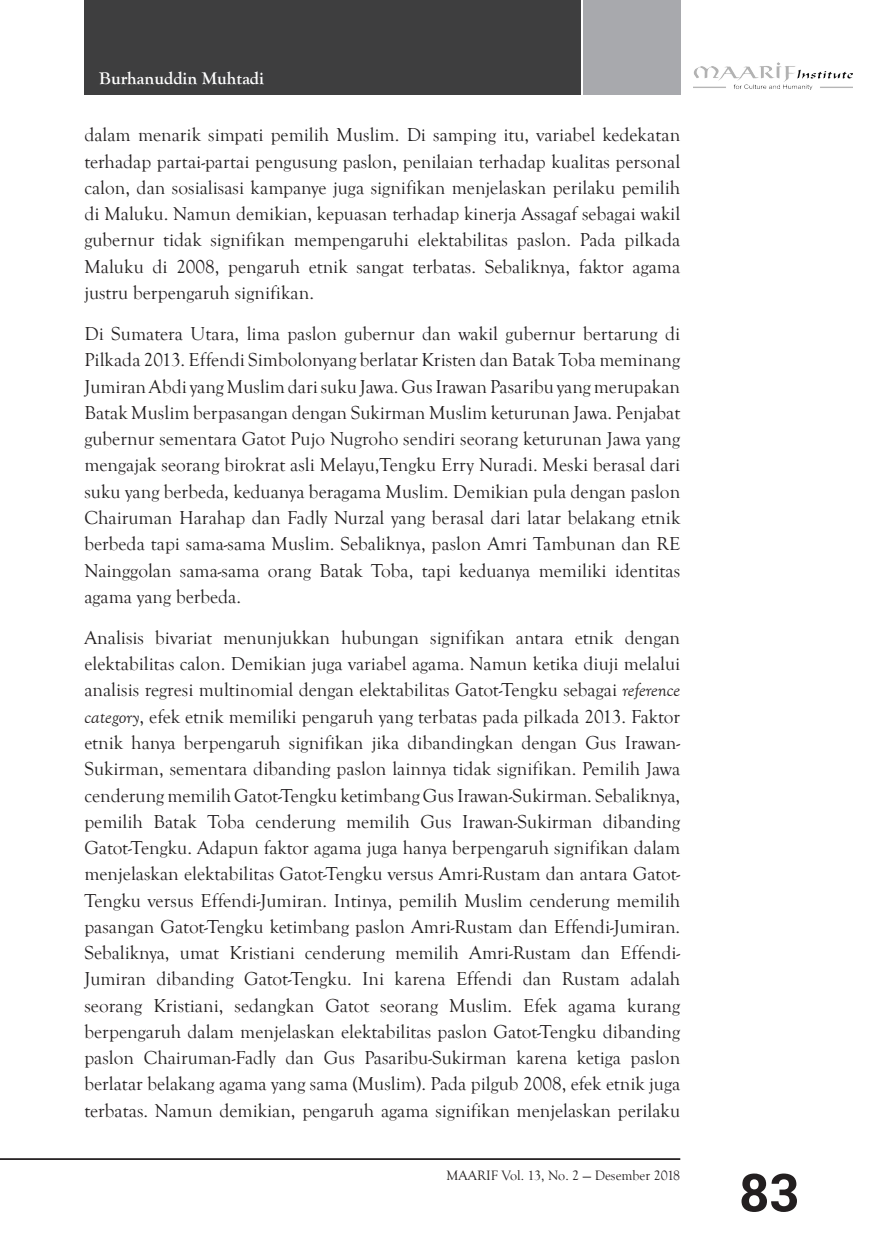
<style>
.page{position:relative;width:869px;height:1241px;background:#fff}
.page>*{position:absolute;margin:0;border:0;box-sizing:border-box;transform-origin:0 0}
.t1{font:700 52.5px "Roboto";color:#231f20}
.Text{font:19.25px/26.2px "Goudy Old Style T";color:#231f20;text-align:justify}
.t2{font:700 17.5px "Goudy Old Style T";color:#fff}
.t3{font:14px "Goudy Old Style T";color:#231f20}
.s1{font-style:italic}
</style>
<div class="page">
<div style="left:582px;top:0;width:98px;height:94px;background:#a8a9ad"></div>
<hr style="left:0;top:1157px;width:680px;height:2px;background:#231f20">
<div style="left:84px;top:0;width:496px;height:94px;background:#3e3e3f"></div>
<img style="left:693px;top:63px;width:159px;height:26px">
<p class="t2" style="left:99px;top:69px;width:166px">Burhanuddin Muhtadi</p>
<p class="Text" style="left:84px;top:122px;width:597px">dalam menarik simpati pemilih Muslim. Di samping itu, variabel kedekatan terhadap partai-partai pengusung paslon, penilaian terhadap kualitas personal calon, dan sosialisasi kampanye juga signifikan menjelaskan perilaku pemilih di Maluku. Namun demikian, kepuasan terhadap kinerja Assagaf sebagai wakil gubernur tidak signifikan mempengaruhi elektabilitas paslon. Pada pilkada Maluku di 2008, pengaruh etnik sangat terbatas. Sebaliknya, faktor agama justru berpengaruh signifikan.</p>
<p class="Text" style="left:84px;top:321px;width:597px">Di Sumatera Utara, lima paslon gubernur dan wakil gubernur bertarung di Pilkada 2013. Effendi Simbolonyang berlatar Kristen dan Batak Toba meminang Jumiran Abdi yang Muslim dari suku Jawa. Gus Irawan Pasaribu yang merupakan Batak Muslim berpasangan dengan Sukirman Muslim keturunan Jawa. Penjabat gubernur sementara Gatot Pujo Nugroho sendiri seorang keturunan Jawa yang mengajak seorang birokrat asli Melayu,Tengku Erry Nuradi. Meski berasal dari suku yang berbeda, keduanya beragama Muslim. Demikian pula dengan paslon Chairuman Harahap dan Fadly Nurzal yang berasal dari latar belakang etnik berbeda tapi sama-sama Muslim. Sebaliknya, paslon Amri Tambunan dan RE Nainggolan sama-sama orang Batak Toba, tapi keduanya memiliki identitas agama yang berbeda.</p>
<p class="Text" style="left:84px;top:624px;width:597px">Analisis bivariat menunjukkan hubungan signifikan antara etnik dengan elektabilitas calon. Demikian juga variabel agama. Namun ketika diuji melalui analisis regresi multinomial dengan elektabilitas Gatot-Tengku sebagai <span class="s1">reference category</span>, efek etnik memiliki pengaruh yang terbatas pada pilkada 2013. Faktor etnik hanya berpengaruh signifikan jika dibandingkan dengan Gus Irawan-Sukirman, sementara dibanding paslon lainnya tidak signifikan. Pemilih Jawa cenderung memilih Gatot-Tengku ketimbang Gus Irawan-Sukirman. Sebaliknya, pemilih Batak Toba cenderung memilih Gus Irawan-Sukirman dibanding Gatot-Tengku. Adapun faktor agama juga hanya berpengaruh signifikan dalam menjelaskan elektabilitas Gatot-Tengku versus Amri-Rustam dan antara Gatot-Tengku versus Effendi-Jumiran. Intinya, pemilih Muslim cenderung memilih pasangan Gatot-Tengku ketimbang paslon Amri-Rustam dan Effendi-Jumiran.<br>Sebaliknya, umat Kristiani cenderung memilih Amri-Rustam dan Effendi-Jumiran dibanding Gatot-Tengku. Ini karena Effendi dan Rustam adalah seorang Kristiani, sedangkan Gatot seorang Muslim. Efek agama kurang berpengaruh dalam menjelaskan elektabilitas paslon Gatot-Tengku dibanding paslon Chairuman-Fadly dan Gus Pasaribu-Sukirman karena ketiga paslon berlatar belakang agama yang sama (Muslim). Pada pilgub 2008, efek etnik juga terbatas. Namun demikian, pengaruh agama signifikan menjelaskan perilaku</p>
<p class="t3" style="left:446px;top:1167px;width:235px">MAARIF Vol. 13, No. 2 — Desember 2018</p>
<h1 class="t1" style="left:738px;top:1155px;width:62px">83</h1>
</div>
